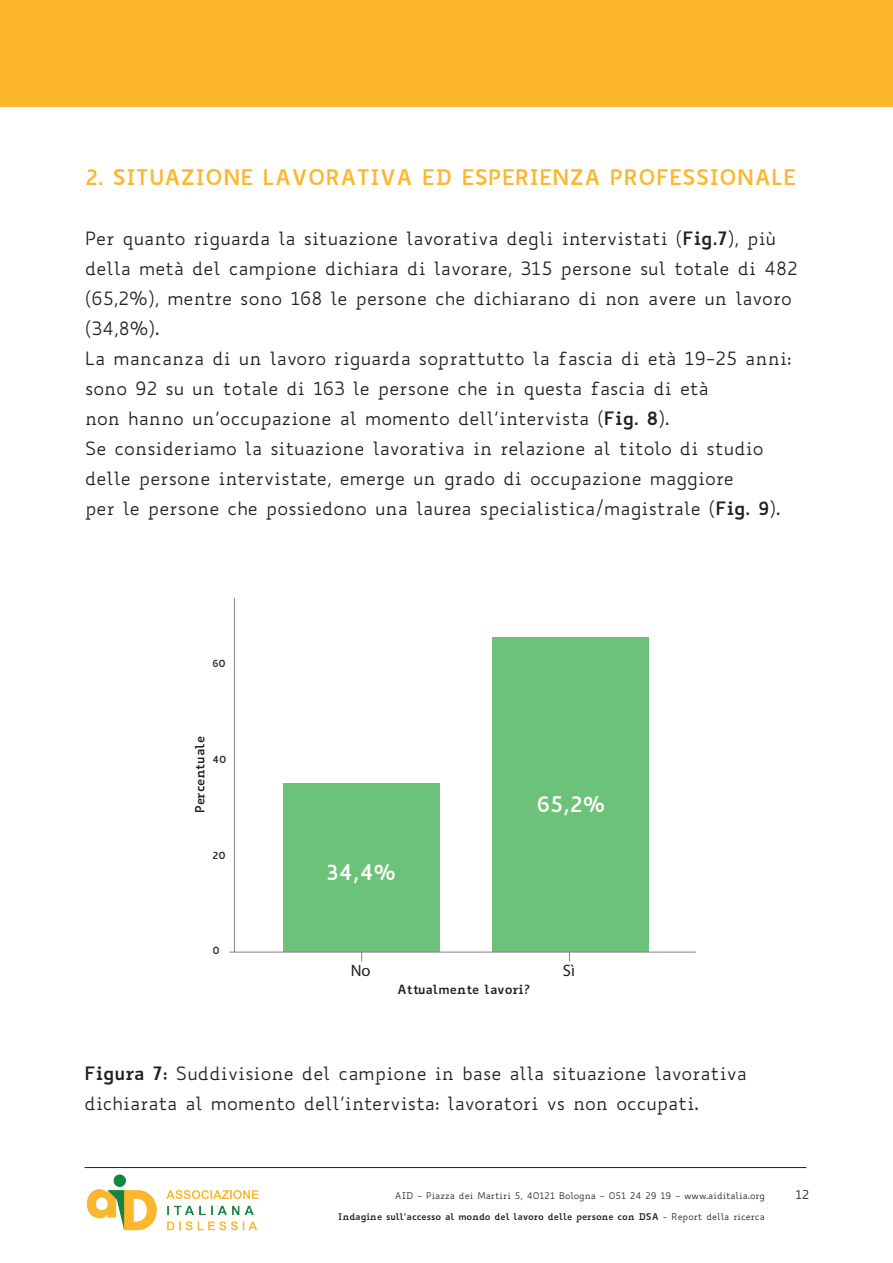
<style>
.page{position:relative;width:893px;height:1263px;background:#fff}
.page>*{position:absolute;margin:0;border:0;box-sizing:border-box;transform-origin:0 0}
.t1{font:700 21px "Biancoenero";color:#fcb72c}
.t2{font:700 21px "Biancoenero";color:#fff}
.t3{font:18px/30px "Biancoenero";color:#231f20}
.t4{font:16.5px "Myriad Pro";color:#231f20}
.t5{font:700 12.3px "Biancoenero";color:#231f20}
.t6{font:12px "Biancoenero";color:#231f20}
.t7{font:700 9.6px "Biancoenero";color:#231f20}
.t8{font:700 9px "Biancoenero";color:#231f20}
.t9{font:9px "Biancoenero";color:#231f20}
.s1{font-weight:700}
.s2{font-weight:400}
</style>
<div class="page">
<div style="left:0;top:0;width:893px;height:107px;background:#fcb72c"></div>
<div style="left:284px;top:783px;width:156px;height:169px;background:#6dc279"></div>
<div style="left:492px;top:638px;width:156px;height:314px;background:#6dc279"></div>
<hr style="left:234px;top:598px;width:1px;height:354px;background:#808285">
<hr style="left:229px;top:952px;width:467px;height:1px;background:#808285">
<img style="left:86px;top:1174px;width:173px;height:57px">
<hr style="left:85px;top:1167px;width:721px;height:1px;background:#231f20">
<p class="t1" style="left:85px;top:158px;width:713px">2. SITUAZIONE LAVORATIVA ED ESPERIENZA PROFESSIONALE</p>
<p class="t3" style="left:85px;top:223px;width:714px">Per quanto riguarda la situazione lavorativa degli intervistati (<span class="s1">Fig.7</span>), più della metà del campione dichiara di lavorare, 315 persone sul totale di 482 (65,2%), mentre sono 168 le persone che dichiarano di non avere un lavoro (34,8%).<br>La mancanza di un lavoro riguarda soprattutto la fascia di età 19-25 anni: sono 92 su un totale di 163 le persone che in questa fascia di età<br>non hanno un’occupazione al momento dell’intervista (<span class="s1">Fig. 8</span>).<br>Se consideriamo la situazione lavorativa in relazione al titolo di studio delle persone intervistate, emerge un grado di occupazione maggiore<br>per le persone che possiedono una laurea specialistica/magistrale (<span class="s1">Fig. 9</span>).</p>
<p class="t7" style="left:212px;top:655px;width:15px">60</p>
<p class="t5" style="left:189px;top:813px;width:78px;rotate:-90deg">Percentuale</p>
<p class="t7" style="left:212px;top:751px;width:15px">40</p>
<p class="t7" style="left:212px;top:847px;width:15px">20</p>
<p class="t7" style="left:212px;top:942px;width:9px">0</p>
<p class="t2" style="left:326px;top:854px;width:71px">34,4%</p>
<p class="t2" style="left:537px;top:785px;width:70px">65,2%</p>
<p class="t4" style="left:351px;top:960px;width:21px">No</p>
<p class="t4" style="left:563px;top:960px;width:13px">Sì</p>
<p class="t5" style="left:397px;top:978px;width:134px">Attualmente lavori?</p>
<p class="t3" style="left:85px;top:1058px;width:664px"><span class="s1">Figura 7:</span> Suddivisione del campione in base alla situazione lavorativa dichiarata al momento dell’intervista: lavoratori vs non occupati.</p>
<p class="t9" style="left:395px;top:1189px;width:371px">AID - Piazza dei Martiri 5, 40121 Bologna - 051 24 29 19 - www.aiditalia.org</p>
<p class="t6" style="left:795px;top:1186px;width:15px">12</p>
<p class="t8" style="left:338px;top:1209px;width:428px">Indagine sull’accesso al mondo del lavoro delle persone con DSA <span class="s2">- Report della ricerca</span></p>
</div>
